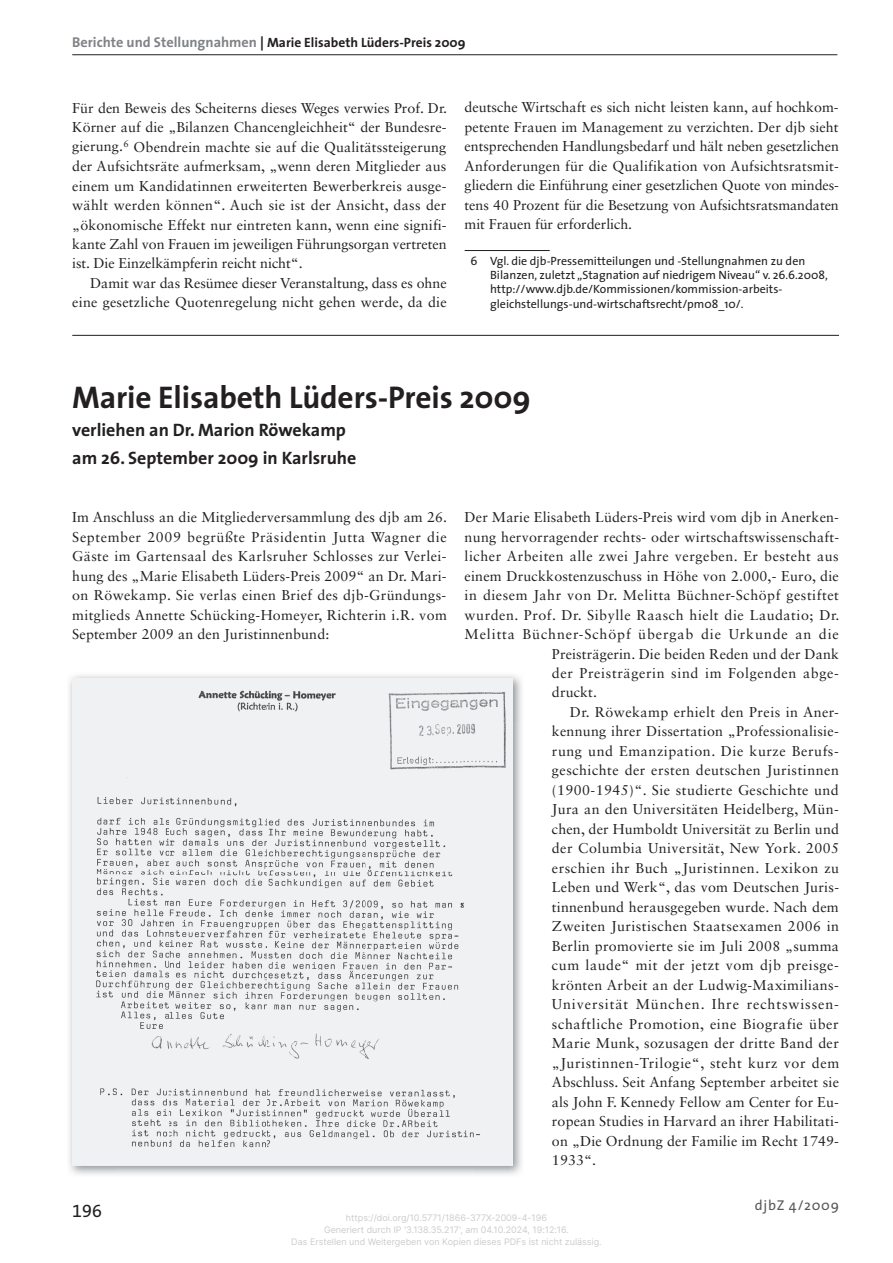
<style>
.page{position:relative;width:893px;height:1263px;background:#fff}
.page>*{position:absolute;margin:0;border:0;box-sizing:border-box;transform-origin:0 0}
.t1{font:700 31.5px "The Sans";letter-spacing:-.005em;color:#231f20}
.t2{font:700 18px/28px "The Sans";color:#231f20}
.t3{font:18px "The Sans Expert";color:#231f20}
.t4{font:14.25px/19.5px "Sabon LT Std";letter-spacing:.02em;color:#231f20;text-align:justify}
.t5{font:14.25px "Sabon LT Std";letter-spacing:.04em;color:#231f20}
.t6{font:14.25px "Sabon LT Std";letter-spacing:.06em;color:#231f20}
.t7{font:14.25px "Sabon LT Std";letter-spacing:.045em;color:#231f20}
.t8{font:14.25px "Sabon LT Std";letter-spacing:.065em;color:#231f20}
.t9{font:14.25px "The Sans";letter-spacing:.05em;color:#57585a}
.t10{font:700 13.5px "The Sans";color:#231f20}
.t11{font:12px/14.2px "The Sans";color:#231f20}
.t12{font:9px/12px "Inter";color:#ccc;text-align:center}
.s1{font-size:14.25px;color:#808285}
.s2{font-size:14.25px}
</style>
<div class="page">
<hr style="left:72px;top:54px;width:765px;height:1px;background:#231f20">
<hr style="left:465px;top:250px;width:85px;height:1px;background:#231f20">
<hr style="left:72px;top:335px;width:767px;height:1px;background:#231f20">
<img style="left:69px;top:675px;width:453px;height:47px">
<img style="left:474px;top:722px;width:48px;height:453px">
<img style="left:72px;top:678px;width:441px;height:488px">
<p class="t10" style="left:72px;top:31px;width:395px"><span class="s1">Berichte und Stellungnahmen</span> <span class="s2">|</span> Marie Elisabeth Lüders-Preis 2009</p>
<p class="t4" style="left:72px;top:98px;width:376px">Für den Beweis des Scheiterns dieses Weges verwies Prof. Dr.<br>Körner auf die „Bilanzen Chancengleichheit“ der Bundesre&shy;gierung.<sup>6</sup> Obendrein machte sie auf die Qualitätssteigerung der Aufsichtsräte aufmerksam, „wenn deren Mitglieder aus einem um Kandidatinnen erweiterten Bewerberkreis ausge&shy;wählt werden können“. Auch sie ist der Ansicht, dass der „ökonomische Effekt nur eintreten kann, wenn eine signifi&shy;kante Zahl von Frauen im jeweiligen Führungsorgan vertreten ist. Die Einzelkämpferin reicht nicht“.</p>
<p class="t4" style="left:72px;top:273px;width:376px;text-align:right">Damit war das Resümee dieser Veranstaltung, dass es ohne eine gesetzliche Quotenregelung nicht gehen werde, da die</p>
<p class="t4" style="left:465px;top:98px;width:376px">deutsche Wirtschaft es sich nicht leisten kann, auf hochkom&shy;petente Frauen im Management zu verzichten. Der djb sieht entsprechenden Handlungsbedarf und hält neben gesetzlichen Anforderungen für die Qualifikation von Aufsichtsratsmit&shy;gliedern die Einführung einer gesetzlichen Quote von mindes&shy;tens 40 Prozent für die Besetzung von Aufsichtsratsmandaten mit Frauen für erforderlich.</p>
<p class="t11" style="left:490px;top:253px;width:339px;text-indent:-20px">6 Vgl. die djb-Pressemitteilungen und -Stellungnahmen zu den Bilanzen, zuletzt „Stagnation auf niedrigem Niveau“ v. 26.6.2008, http://www.djb.de/Kommissionen/kommission-arbeits&shy;gleichstellungs-und-wirtschaftsrecht/pm08_10/.</p>
<h1 class="t1" style="left:72px;top:371px;width:460px">Marie Elisabeth Lüders-Preis 2009</h1>
<p class="t2" style="left:72px;top:416px;width:286px">verliehen an Dr. Marion Röwekamp am 26. September 2009 in Karlsruhe</p>
<p class="t4" style="left:72px;top:507px;width:376px">Im Anschluss an die Mitgliederversammlung des djb am 26.<br>September 2009 begrüßte Präsidentin Jutta Wagner die Gäste im Gartensaal des Karlsruher Schlosses zur Verlei&shy;hung des „Marie Elisabeth Lüders-Preis 2009“ an Dr. Mari&shy;on Röwekamp. Sie verlas einen Brief des djb-Gründungs&shy;mitglieds Annette Schücking-Homeyer, Richterin i.R. vom September 2009 an den Juristinnenbund:</p>
<p class="t4" style="left:465px;top:507px;width:376px">Der Marie Elisabeth Lüders-Preis wird vom djb in Anerken-</p>
<p class="t4" style="left:465px;top:527px;width:376px">nung hervorragender rechts- oder wirtschaftswissenschaft-</p>
<p class="t5" style="left:465px;top:547px;width:376px">licher Arbeiten alle zwei Jahre vergeben. Er besteht aus</p>
<p class="t4" style="left:465px;top:566px;width:376px">einem Druckkostenzuschuss in Höhe von 2.000,- Euro, die</p>
<p class="t4" style="left:465px;top:585px;width:376px">in diesem Jahr von Dr. Melitta Büchner-Schöpf gestiftet</p>
<p class="t4" style="left:465px;top:605px;width:376px">wurden. Prof. Dr. Sibylle Raasch hielt die Laudatio; Dr.</p>
<p class="t6" style="left:465px;top:625px;width:376px">Melitta Büchner-Schöpf übergab die Urkunde an die</p>
<p class="t4" style="left:552px;top:644px;width:289px">Preisträgerin. Die beiden Reden und der Dank</p>
<p class="t7" style="left:552px;top:664px;width:288px">der Preisträgerin sind im Folgenden abge-</p>
<p class="t4" style="left:552px;top:683px;width:47px">druckt.</p>
<p class="t4" style="left:570px;top:702px;width:270px">Dr. Röwekamp erhielt den Preis in Aner-</p>
<p class="t4" style="left:552px;top:722px;width:288px">kennung ihrer Dissertation „Professionalisie-</p>
<p class="t5" style="left:552px;top:742px;width:288px">rung und Emanzipation. Die kurze Berufs-</p>
<p class="t4" style="left:552px;top:761px;width:288px">geschichte der ersten deutschen Juristinnen</p>
<p class="t4" style="left:552px;top:780px;width:288px">(1900-1945)“. Sie studierte Geschichte und</p>
<p class="t4" style="left:552px;top:800px;width:288px">Jura an den Universitäten Heidelberg, Mün-</p>
<p class="t4" style="left:552px;top:819px;width:289px">chen, der Humboldt Universität zu Berlin und</p>
<p class="t4" style="left:552px;top:838px;width:289px">der Columbia Universität, New York. 2005</p>
<p class="t4" style="left:552px;top:858px;width:289px">erschien ihr Buch „Juristinnen. Lexikon zu</p>
<p class="t4" style="left:552px;top:877px;width:289px">Leben und Werk“, das vom Deutschen Juris-</p>
<p class="t4" style="left:552px;top:897px;width:288px">tinnenbund herausgegeben wurde. Nach dem</p>
<p class="t4" style="left:552px;top:916px;width:289px">Zweiten Juristischen Staatsexamen 2006 in</p>
<p class="t4" style="left:552px;top:936px;width:289px">Berlin promovierte sie im Juli 2008 „summa</p>
<p class="t5" style="left:552px;top:957px;width:288px">cum laude“ mit der jetzt vom djb preisge-</p>
<p class="t4" style="left:552px;top:975px;width:288px">krönten Arbeit an der Ludwig-Maximilians-</p>
<p class="t8" style="left:552px;top:996px;width:289px">Universität München. Ihre rechtswissen-</p>
<p class="t5" style="left:552px;top:1015px;width:288px">schaftliche Promotion, eine Biografie über</p>
<p class="t4" style="left:552px;top:1033px;width:288px">Marie Munk, sozusagen der dritte Band der</p>
<p class="t5" style="left:552px;top:1054px;width:289px">„Juristinnen-Trilogie“, steht kurz vor dem</p>
<p class="t4" style="left:552px;top:1072px;width:289px">Abschluss. Seit Anfang September arbeitet sie</p>
<p class="t4" style="left:552px;top:1092px;width:289px">als John F. Kennedy Fellow am Center for Eu-</p>
<p class="t4" style="left:552px;top:1111px;width:288px">ropean Studies in Harvard an ihrer Habilitati-</p>
<p class="t4" style="left:552px;top:1131px;width:289px">on „Die Ordnung der Familie im Recht 1749-</p>
<p class="t4" style="left:552px;top:1150px;width:46px">1933“.</p>
<p class="t3" style="left:72px;top:1195px;width:31px">196</p>
<p class="t9" style="left:755px;top:1193px;width:86px">djbZ 4/2009</p>
<p class="t12" style="left:291px;top:1212px;width:312px">https://doi.org/10.5771/1866-377X-2009-4-196<br>Generiert durch IP '3.138.35.217', am 04.10.2024, 19:12:16.<br>Das Erstellen und Weitergeben von Kopien dieses PDFs ist nicht zulässig.</p>
</div>
